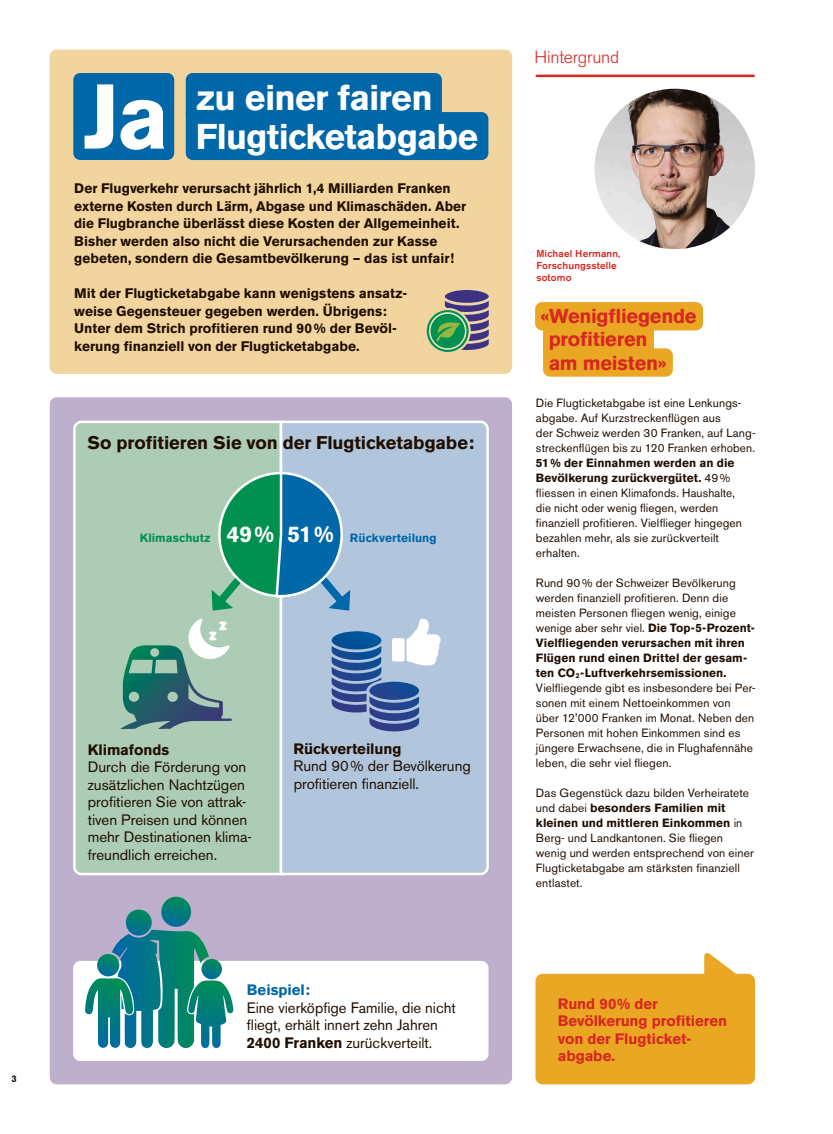
<style>
.page{position:relative;width:833px;height:1134px;background:#fff}
.page>*{position:absolute;margin:0;border:0;box-sizing:border-box;transform-origin:0 0}
.t1{font:700 90.88px "Akzidenz Grotesk BE";color:#fff}
.t2{font:700 35.5px/39px "Akzidenz Grotesk BE";letter-spacing:-.02em;color:#fff}
.t3{font:700 22.5px "Akzidenz Grotesk BE";color:#fff}
.t4{font:700 20px/23.1px "Akzidenz Grotesk BE";letter-spacing:-.015em;color:#d82621}
.t5{font:700 18.25px "Akzidenz Grotesk BE";color:#200e00}
.t6{font:300 17.5px "Akzidenz Grotesk BE";letter-spacing:-.02em;color:#d82621}
.t7{font:15px/17.5px "Akzidenz Grotesk BE";color:#200e00}
.t8{font:700 15px/17.5px "Akzidenz Grotesk BE";letter-spacing:-.005em;color:#d82621}
.t9{font:700 15px "Akzidenz Grotesk BE";letter-spacing:-.005em;color:#200e00}
.t10{font:700 15px "Akzidenz Grotesk BE";color:#0067a9}
.t11{font:700 13.75px/17.5px "Akzidenz Grotesk BE";color:#200e00}
.t12{font:11.88px/15px "Akzidenz Grotesk BE";letter-spacing:.01em;color:#200e00}
.t13{font:700 11.88px "Akzidenz Grotesk BE";letter-spacing:.005em;color:#0067a9}
.t14{font:700 11.88px "Akzidenz Grotesk BE";letter-spacing:.005em;color:#009150}
.t15{font:500 10px/11.9px "Akzidenz Grotesk BE";letter-spacing:.015em;color:#d82621}
.t16{font:700 9.38px "Akzidenz Grotesk BE";color:#200e00}
.s1{font-weight:700}
</style>
<div class="page">
<div style="left:50px;top:397px;width:462px;height:687px;background:#beafcc;border-radius:7px"></div>
<div style="left:50px;top:50px;width:462px;height:324px;background:#f2d59e;border-radius:7px"></div>
<div style="left:73px;top:420px;width:205px;height:456px;background:#acccb5"></div>
<svg style="left:278px;top:420px;width:211px;height:456px;background:#b4c8dd"></svg>
<div style="left:73px;top:961px;width:415px;height:100px;background:#fff;border-radius:7px"></div>
<svg style="left:426px;top:290px;width:63px;height:62px"></svg>
<svg style="left:120px;top:470px;width:320px;height:259px;background:#92b8bb"></svg>
<div style="left:535px;top:974px;width:220px;height:110px;background:#eaa723;border-radius:7px"></div>
<svg style="left:704px;top:952px;width:36px;height:22px"></svg>
<svg style="left:85px;top:897px;width:148px;height:151px"></svg>
<img style="left:594px;top:89px;width:161px;height:160px;border-radius:80px">
<div style="left:73px;top:73px;width:101px;height:87px;background:#0067a9;border-radius:7px"></div>
<hr style="left:537px;top:75px;width:216px;height:2px;background:#d82621">
<div style="left:186px;top:73px;width:256px;height:48px;background:#0067a9;border-radius:7px"></div>
<div style="left:186px;top:112px;width:302px;height:48px;background:#0067a9"></div>
<div style="left:535px;top:302px;width:168px;height:28px;background:#eaa723;border-radius:7px"></div>
<div style="left:543px;top:325px;width:111px;height:29px;background:#eaa723"></div>
<div style="left:543px;top:348px;width:130px;height:29px;background:#eaa723"></div>
<h1 class="t1" style="left:83px;top:64px;width:88px">Ja</h1>
<h2 class="t2" style="left:196px;top:78px;width:284px">zu einer fairen<br>Flugticketabgabe</h2>
<p class="t11" style="left:74px;top:180px;width:393px">Der Flugverkehr verursacht jährlich 1,4 Milliarden Franken externe Kosten durch Lärm, Abgase und Klimaschäden. Aber die Flugbranche überlässt diese Kosten der Allgemeinheit.<br>Bisher werden also nicht die Verursachenden zur Kasse gebeten, sondern die Gesamtbevölkerung – das ist unfair!</p>
<p class="t11" style="left:74px;top:285px;width:334px">Mit der Flugticketabgabe kann wenigstens ansatz&shy;weise Gegensteuer gegeben werden. Übrigens:<br>Unter dem Strich profitieren rund 90% der Bevöl&shy;kerung finanziell von der Flugticketabgabe.</p>
<h3 class="t5" style="left:88px;top:432px;width:388px">So profitieren Sie von der Flugticketabgabe:</h3>
<h3 class="t3" style="left:227px;top:521px;width:108px">49% 51%</h3>
<p class="t14" style="left:140px;top:531px;width:72px">Klimaschutz</p>
<p class="t13" style="left:350px;top:531px;width:88px">Rückverteilung</p>
<p class="t16" style="left:12px;top:1073px;width:7px">3</p>
<p class="t9" style="left:88px;top:741px;width:83px">Klimafonds</p>
<p class="t7" style="left:88px;top:758px;width:165px">Durch die Förderung von zusätzlichen Nachtzügen profitieren Sie von attrak&shy;tiven Preisen und können mehr Destinationen klima&shy;freundlich erreichen.</p>
<p class="t9" style="left:294px;top:740px;width:109px">Rückverteilung</p>
<p class="t7" style="left:294px;top:757px;width:178px">Rund 90% der Bevölkerung profitieren finanziell.</p>
<p class="t10" style="left:247px;top:981px;width:64px">Beispiel:</p>
<p class="t7" style="left:247px;top:998px;width:210px">Eine vierköpfige Familie, die nicht fliegt, erhält innert zehn Jahren<br><span class="s1">2400 Franken</span> zurückverteilt.</p>
<h3 class="t6" style="left:534px;top:47px;width:86px">Hintergrund</h3>
<p class="t15" style="left:536px;top:247px;width:86px">Michael Hermann,<br>Forschungsstelle sotomo</p>
<h3 class="t4" style="left:549px;top:305px;width:149px;text-indent:-8px">«Wenigfliegende profitieren<br>am meisten»</h3>
<p class="t12" style="left:536px;top:395px;width:220px">Die Flugticketabgabe ist eine Lenkungs&shy;abgabe. Auf Kurzstreckenflügen aus<br>der Schweiz werden 30 Franken, auf Lang-- streckenflügen bis zu 120 Franken erhoben.</p>
<p class="t12" style="left:536px;top:455px;width:208px"><span class="s1">51% der Einnahmen werden an die Bevölkerung zurückvergütet.</span> 49% fliessen in einen Klimafonds. Haushalte, die nicht oder wenig fliegen, werden finanziell profitieren. Vielflieger hingegen bezahlen mehr, als sie zurückverteilt erhalten.</p>
<p class="t12" style="left:536px;top:575px;width:220px">Rund 90% der Schweizer Bevölkerung werden finanziell profitieren. Denn die meisten Personen fliegen wenig, einige wenige aber sehr viel. <span class="s1">Die Top-5-Prozent-Vielfliegenden verursachen mit ihren Flügen rund einen Drittel der gesam&shy;ten CO</span><sub>2</sub><span class="s1">-Luftverkehrsemissionen.<br></span>Vielfliegende gibt es insbesondere bei Per-- sonen mit einem Nettoeinkommen von über 12'000 Franken im Monat. Neben den Personen mit hohen Einkommen sind es jüngere Erwachsene, die in Flughafennähe leben, die sehr viel fliegen.</p>
<p class="t12" style="left:536px;top:785px;width:219px">Das Gegenstück dazu bilden Verheiratete und dabei <span class="s1">besonders Familien mit kleinen und mittleren Einkommen</span> in Berg- und Landkantonen. Sie fliegen wenig und werden entsprechend von einer Flugticketabgabe am stärksten finanziell entlastet.</p>
<p class="t8" style="left:558px;top:995px;width:171px">Rund 90% der<br>Bevölkerung profitieren von der Flugticket&shy;abgabe.</p>
</div>
